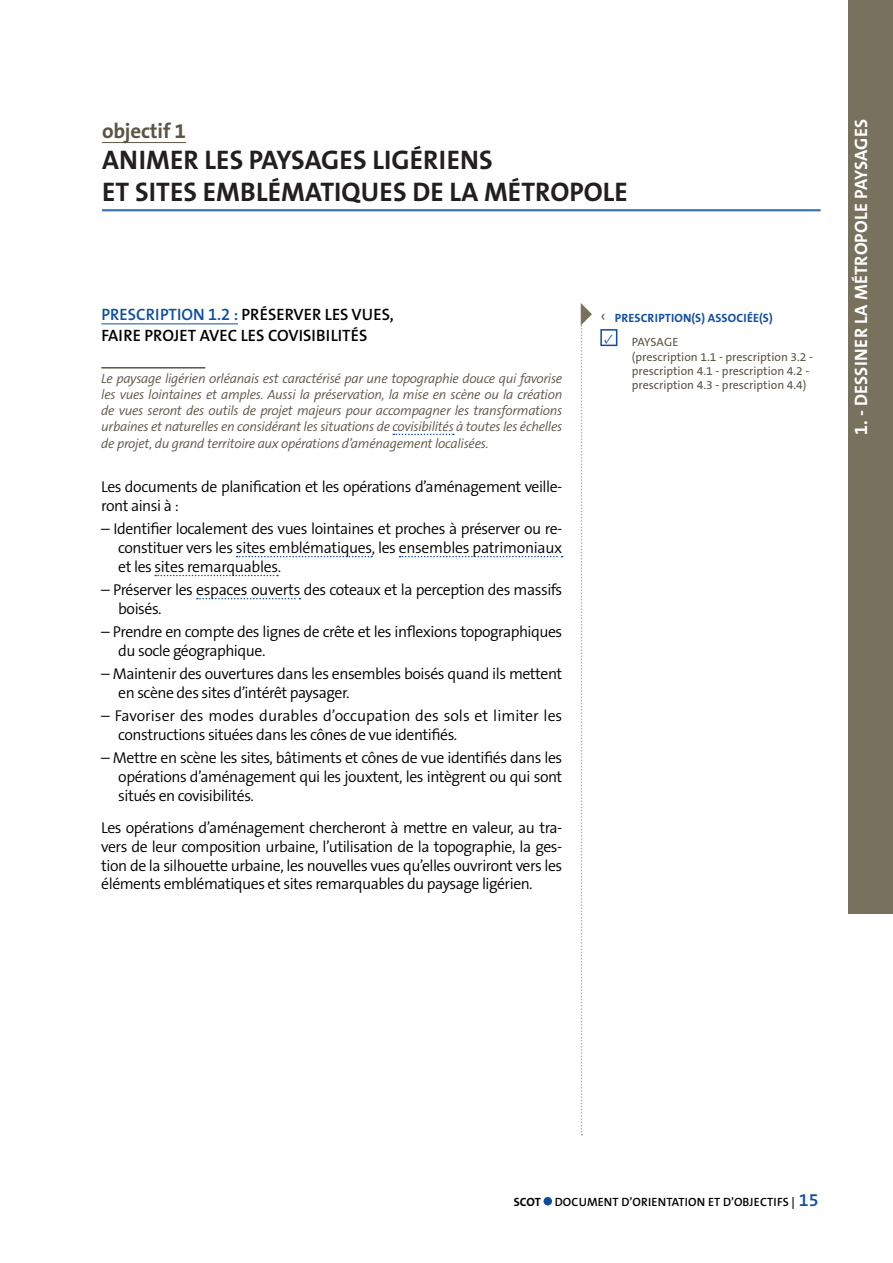
<style>
.page{position:relative;width:893px;height:1263px;background:#fff}
.page>*{position:absolute;margin:0;border:0;box-sizing:border-box;transform-origin:0 0}
.titre_de_fiches_rapp{font:700 27px/31.5px "The Sans B W7";letter-spacing:.005em;color:#231f20}
.titre_de_fiches_rapp-2{font:700 21px "The Sans B W7";letter-spacing:-.01em;color:#5b5545}
.t1{font:700 18px "The Sans B W7";letter-spacing:.015em;color:#fff}
.prescriptions_titres{font:600 16.5px "The Sans B W6";letter-spacing:.005em;color:#000}
.texte_courant_1_colo{font:300 15.75px/18.9px "The Sans B W4";letter-spacing:-.03em;color:#000}
.Texte_courant_1_colo{font:300 15.75px/18.9px "The Sans B W4";letter-spacing:-.03em;color:#000}
.texte_courant_CONTEX{font:italic 300 13.5px/16.2px "The Sans B W4";letter-spacing:-.02em;color:#5b5545;text-align:justify}
.t2{font:13.5px "Minion Pro";color:#0d4da1}
.prescriptions_associ{font:12px/14.4px "The Sans B W5 Plain";color:#5b5545}
.t3{font:600 12px "The Sans B W6";letter-spacing:.015em;color:#000}
.t4{font:700 12px "The Sans B W7";letter-spacing:.015em;color:#0d4da1}
.s1{color:#0d4da1}
.s2{font-family:"The Sans B W4";font-weight:300;font-size:18px;color:#5b5545}
.s3{font-family:"The Sans B W7";font-weight:700}
.s4{font-size:18px;color:#0d4da1}
</style>
<div class="page">
<div style="left:849px;top:0;width:44px;height:914px;background:#78715d"></div>
<hr style="left:102px;top:209px;width:719px;height:2px;background:#0d4da1">
<hr style="left:102px;top:142px;width:84px;height:1px;background:#5b5545">
<div style="left:600px;top:329px;width:17px;height:17px;border:2px solid #0d4da1"></div>
<hr style="left:101px;top:324px;width:137px;height:1px;background:#0d4da1">
<hr style="left:101px;top:367px;width:104px;height:1px;background:#5b5545">
<svg style="left:393px;top:434px;width:61px;height:1px"></svg>
<svg style="left:237px;top:556px;width:135px;height:1px"></svg>
<svg style="left:400px;top:556px;width:163px;height:1px"></svg>
<svg style="left:155px;top:575px;width:123px;height:1px"></svg>
<svg style="left:197px;top:598px;width:103px;height:1px"></svg>
<svg style="left:581px;top:303px;width:11px;height:832px"></svg>
<div style="left:543px;top:1197px;width:9px;height:8px;background:#0d4da1;border-radius:50%"></div>
<p class="titre_de_fiches_rapp-2" style="left:102px;top:117px;width:86px">objectif 1</p>
<p class="titre_de_fiches_rapp" style="left:102px;top:144px;width:527px">ANIMER LES PAYSAGES LIGÉRIENS<br>ET SITES EMBLÉMATIQUES DE LA MÉTROPOLE</p>
<p class="prescriptions_titres" style="left:101px;top:304px;width:294px"><span class="s1">PRESCRIPTION 1.2 :</span> PRÉSERVER LES VUES,</p>
<p class="prescriptions_titres" style="left:101px;top:325px;width:267px">FAIRE PROJET AVEC LES COVISIBILITÉS</p>
<p class="texte_courant_CONTEX" style="left:101px;top:370px;width:463px">Le paysage ligérien orléanais est caractérisé par une topographie douce qui favorise les vues lointaines et amples. Aussi la préservation, la mise en scène ou la création de vues seront des outils de projet majeurs pour accompagner les transformations urbaines et naturelles en considérant les situations de covisibilités à toutes les échelles de projet, du grand territoire aux opérations d’aménagement localisées.</p>
<p class="Texte_courant_1_colo" style="left:101px;top:477px;width:463px">Les documents de planification et les opérations d’aménagement veille&shy;ront ainsi à :</p>
<p class="texte_courant_1_colo" style="left:118px;top:519px;width:446px;text-align:justify;text-indent:-17px">– Identifier localement des vues lointaines et proches à préserver ou re&shy;constituer vers les sites emblématiques, les ensembles patrimoniaux et les sites remarquables.</p>
<p class="texte_courant_1_colo" style="left:118px;top:580px;width:446px;text-indent:-17px">– Préserver les espaces ouverts des coteaux et la perception des massifs boisés.</p>
<p class="texte_courant_1_colo" style="left:118px;top:622px;width:446px;text-indent:-17px">– Prendre en compte des lignes de crête et les inflexions topographiques du socle géographique.</p>
<p class="texte_courant_1_colo" style="left:118px;top:664px;width:446px;text-indent:-17px">– Maintenir des ouvertures dans les ensembles boisés quand ils mettent en scène des sites d’intérêt paysager.</p>
<p class="texte_courant_1_colo" style="left:118px;top:706px;width:446px;text-indent:-17px">– Favoriser des modes durables d’occupation des sols et limiter les constructions situées dans les cônes de vue identifiés.</p>
<p class="texte_courant_1_colo" style="left:118px;top:748px;width:446px;text-align:justify;text-indent:-17px">– Mettre en scène les sites, bâtiments et cônes de vue identifiés dans les opérations d’aménagement qui les jouxtent, les intègrent ou qui sont situés en covisibilités.</p>
<p class="Texte_courant_1_colo" style="left:101px;top:818px;width:463px;text-align:justify">Les opérations d’aménagement chercheront à mettre en valeur, au tra&shy;vers de leur composition urbaine, l’utilisation de la topographie, la ges&shy;tion de la silhouette urbaine, les nouvelles vues qu’elles ouvriront vers les éléments emblématiques et sites remarquables du paysage ligérien.</p>
<p class="t4" style="left:600px;top:311px;width:174px"><span class="s2">‹</span> PRESCRIPTION(S) ASSOCIÉE(S)</p>
<p class="t2" style="left:604px;top:329px;width:11px">✓</p>
<p class="prescriptions_associ" style="left:632px;top:335px;width:183px">PAYSAGE<br>(prescription 1.1 - prescription 3.2 - prescription 4.1 - prescription 4.2 - prescription 4.3 - prescription 4.4)</p>
<p class="t1" style="left:849px;top:435px;width:317px;rotate:-90deg">1. - DESSINER LA MÉTROPOLE PAYSAGES</p>
<p class="t3" style="left:514px;top:1194px;width:306px"><span class="s3">SCOT</span> DOCUMENT D’ORIENTATION ET D’OBJECTIFS | <span class="s4">15</span></p>
</div>
